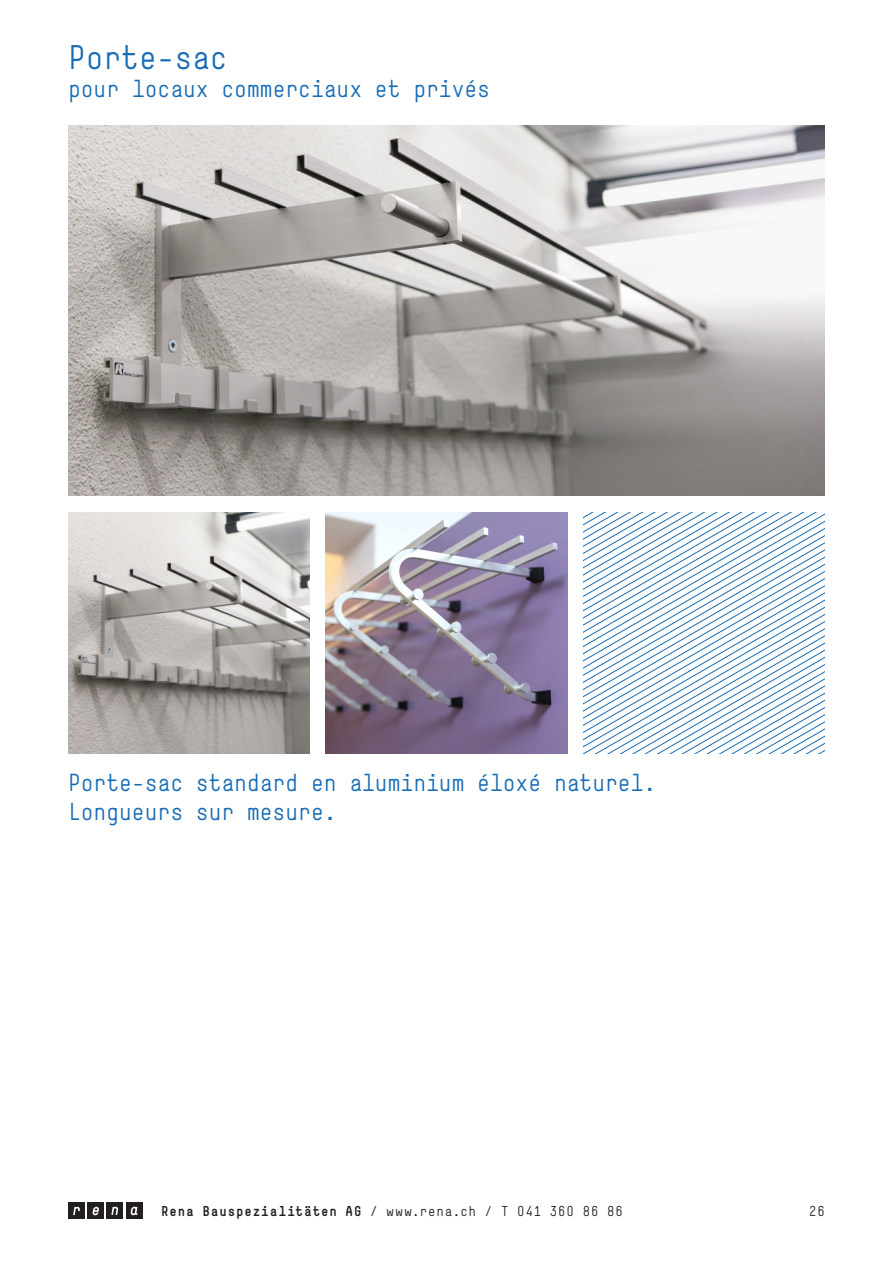
<style>
.page{position:relative;width:893px;height:1263px;background:#fff}
.page>*{position:absolute;margin:0;border:0;box-sizing:border-box;transform-origin:0 0}
.t1{font:32.25px "Simple rena";color:#176cb6}
.t2{font:23.25px/28.5px "Simple rena";color:#176cb6}
.t3{font:13.5px "Simple rena";letter-spacing:.065em;color:#231f20}
.s1{font-family:"Simple Bold rena"}
</style>
<div class="page">
<div style="left:126px;top:1202px;width:17px;height:17px;background:#231f20"></div>
<svg style="left:131px;top:1207px;width:6px;height:8px"></svg>
<div style="left:87px;top:1202px;width:17px;height:17px;background:#231f20"></div>
<svg style="left:93px;top:1207px;width:6px;height:8px"></svg>
<div style="left:106px;top:1202px;width:17px;height:17px;background:#231f20"></div>
<svg style="left:111px;top:1207px;width:7px;height:8px"></svg>
<div style="left:68px;top:1202px;width:17px;height:17px;background:#231f20"></div>
<svg style="left:73px;top:1207px;width:7px;height:8px"></svg>
<img style="left:326px;top:512px;width:241px;height:241px">
<img style="left:68px;top:512px;width:241px;height:241px">
<img style="left:68px;top:125px;width:757px;height:370px">
<svg style="left:584px;top:512px;width:241px;height:241px"></svg>
<h1 class="t1" style="left:68px;top:38px;width:161px">Porte-sac</h1>
<p class="t2" style="left:68px;top:74px;width:423px">pour locaux commerciaux et privés</p>
<p class="t2" style="left:68px;top:769px;width:590px">Porte-sac standard en aluminium éloxé naturel.<br>Longueurs sur mesure.</p>
<p class="t3" style="left:161px;top:1203px;width:463px"><span class="s1">Rena Bauspezialitäten AG</span> / www.rena.ch / T 041 360 86 86</p>
<p class="t3" style="left:809px;top:1203px;width:17px">26</p>
</div>
